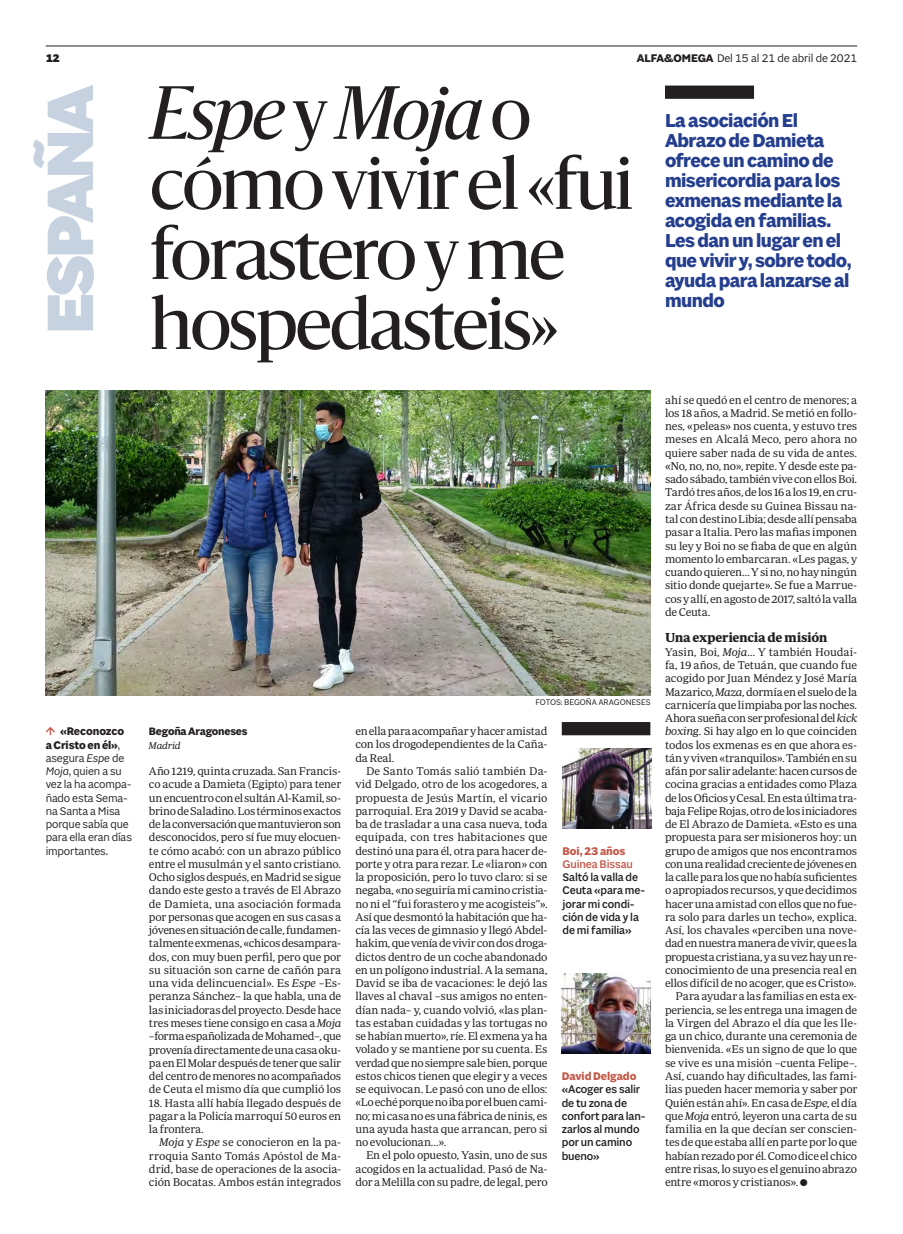
<style>
.page{position:relative;width:903px;height:1234px;background:#fff}
.page>*{position:absolute;margin:0;border:0;box-sizing:border-box;transform-origin:0 0}
.Titulo_C56{font:70px/70px "Sanomat";letter-spacing:-.025em;color:#231f20}
.España_cabecera{font:900 70px "Sole Sans";letter-spacing:-.055em;color:#c7d2e0}
.Entradilla_C16_azul{font:700 20px/20px "Sole Sans";letter-spacing:-.025em;color:#253f8e}
.LADILLO_TEXTO_gral{font:700 13.25px "Periodico Text";letter-spacing:-.03em;color:#231f20}
.Apoyo_TEXTO_salmon{font:500 11.88px/13.2px "Sole Sans";letter-spacing:-.01em;color:#231f20}
.Pie_de_foto{font:11.88px/13.2px "Sole Sans";letter-spacing:-.01em;color:#231f20}
.Foliacion{font:11.88px "Sole Sans";letter-spacing:-.005em;color:#231f20}
.Apoyo_TEXTO_salmon-2{font:700 11.88px "Sole Sans";letter-spacing:-.01em;color:#c45848}
.Apoyo_TEXTO_salmon-3{font:500 11.88px "Sole Sans";letter-spacing:-.01em;color:#c45848}
.Foliacion-2{font:900 11.88px "Sole Sans";color:#231f20}
.Texto_GENERAL_2_pa{font:11.5px/13.2px "Periodico Text Lg";letter-spacing:-.015em;color:#231f20;text-align:justify}
.Texto_GENERAL_1_pa{font:11.5px/13.2px "Periodico Text Lg";letter-spacing:-.02em;color:#231f20;text-align:justify}
.Firma_propia_cargo{font:700 11.5px "Sole Sans";letter-spacing:-.015em;color:#231f20}
.Firma_propia_lugar{font:10px "Periodico Text Lg It";letter-spacing:-.01em;color:#231f20}
.Firma_foto{font:8.75px "Sole Sans";color:#231f20}
.s1{font-weight:700}
.s2{font-style:italic}
.s3{font-family:"Periodico Text Lg It"}
</style>
<div class="page">
<hr style="left:46px;top:46px;width:811px;height:1px;background:#231f20">
<img style="left:46px;top:390px;width:605px;height:305px">
<div style="left:665px;top:86px;width:89px;height:13px;background:#231f20"></div>
<img style="left:562px;top:748px;width:89px;height:80px">
<img style="left:562px;top:973px;width:89px;height:80px">
<div style="left:562px;top:721px;width:88px;height:14px;background:#231f20"></div>
<p class="Foliacion-2" style="left:46px;top:51px;width:16px">12</p>
<p class="Foliacion" style="left:637px;top:51px;width:222px"><span class="s1">ALFA&amp;OMEGA</span> Del 15 al 21 de abril de 2021</p>
<p class="España_cabecera" style="left:28px;top:334px;width:251px;rotate:-90deg">ESPAÑA</p>
<p class="Pie_de_foto" style="left:46px;top:725px;width:88px;text-indent:14px"><span class="s1">«Reconozco a Cristo en él»</span>, asegura <span class="s2">Espe</span> de<br><span class="s2">Moja</span>, quien a su vez la ha acompa&shy;ñado esta Sema&shy;na Santa a Misa porque sabía que para ella eran días importantes.</p>
<p class="Titulo_C56" style="left:150px;top:74px;width:484px"><span class="s2">Espe</span> y <span class="s2">Moja</span> o cómo vivir el «fui forastero y me hospedasteis»</p>
<p class="Firma_propia_cargo" style="left:149px;top:724px;width:100px">Begoña Aragoneses</p>
<p class="Firma_propia_lugar" style="left:149px;top:739px;width:33px">Madrid</p>
<p class="Texto_GENERAL_1_pa" style="left:149px;top:764px;width:194px">Año 1219, quinta cruzada. San Francis&shy;co acude a Damieta (Egipto) para tener un encuentro con el sultán Al-Kamil, so&shy;brino de Saladino. Los términos exactos de la conversación que mantuvieron son desconocidos, pero sí fue muy elocuen&shy;te cómo acabó: con un abrazo público entre el musulmán y el santo cristiano.<br>Ocho siglos después, en Madrid se sigue dando este gesto a través de El Abrazo de Damieta, una asociación formada por personas que acogen en sus casas a jóvenes en situación de calle, fundamen&shy;talmente exmenas, «chicos desampara&shy;dos, con muy buen perfil, pero que por su situación son carne de cañón para una vida delincuencial». Es <span class="s3">Espe</span> –Es&shy;peranza Sánchez– la que habla, una de las iniciadoras del proyecto. Desde hace tres meses tiene consigo en casa a <span class="s3">Moja </span>–forma españolizada de Mohamed–, que provenía directamente de una casa oku&shy;pa en El Molar después de tener que salir del centro de menores no acompañados de Ceuta el mismo día que cumplió los</p>
<p class="Texto_GENERAL_1_pa" style="left:149px;top:1095px;width:194px">18. Hasta allí había llegado después de pagar a la Policía marroquí 50 euros en la frontera.</p>
<p class="Texto_GENERAL_2_pa" style="left:149px;top:1135px;width:194px;text-indent:11px"><span class="s3">Moja</span> y <span class="s3">Espe</span> se conocieron en la pa&shy;rroquia Santo Tomás Apóstol de Ma&shy;drid, base de operaciones de la asocia&shy;ción Bocatas. Ambos están integrados</p>
<p class="Firma_foto" style="left:535px;top:697px;width:117px">FOTOS: BEGOÑA ARAGONESES</p>
<p class="Texto_GENERAL_2_pa" style="left:355px;top:724px;width:194px">en ella para acompañar y hacer amistad con los drogodependientes de la Caña&shy;da Real.</p>
<p class="Texto_GENERAL_2_pa" style="left:355px;top:764px;width:194px;text-indent:11px">De Santo Tomás salió también Da&shy;vid Delgado, otro de los acogedores, a propuesta de Jesús Martín, el vicario parroquial. Era 2019 y David se acaba&shy;ba de trasladar a una casa nueva, toda equipada, con tres habitaciones que destinó una para él, otra para hacer de&shy;porte y otra para rezar. Le «liaron» con la proposición, pero lo tuvo claro: si se negaba, «no seguiría mi camino cristia&shy;no ni el “fui forastero y me acogisteis”».<br>Así que desmontó la habitación que ha&shy;cía las veces de gimnasio y llegó Abdel&shy;hakim, que venía de vivir con dos droga&shy;dictos dentro de un coche abandonado en un polígono industrial. A la semana, David se iba de vacaciones: le dejó las llaves al chaval –sus amigos no enten&shy;dían nada– y, cuando volvió, «las plan&shy;tas estaban cuidadas y las tortugas no se habían muerto», ríe. El exmena ya ha volado y se mantiene por su cuenta. Es verdad que no siempre sale bien, porque estos chicos tienen que elegir y a veces se equivocan. Le pasó con uno de ellos: «Lo eché porque no iba por el buen cami&shy;no; mi casa no es una fábrica de ninis, es una ayuda hasta que arrancan, pero si no evolucionan…».</p>
<p class="Texto_GENERAL_2_pa" style="left:355px;top:1148px;width:194px;text-indent:11px">En el polo opuesto, Yasin, uno de sus acogidos en la actualidad. Pasó de Na&shy;dor a Melilla con su padre, de legal, pero</p>
<p class="Apoyo_TEXTO_salmon-2" style="left:562px;top:843px;width:64px">Boi, 23 años</p>
<p class="Apoyo_TEXTO_salmon-3" style="left:562px;top:856px;width:72px">Guinea Bissau</p>
<p class="Apoyo_TEXTO_salmon" style="left:562px;top:870px;width:84px">Saltó la valla de<br>Ceuta «para me&shy;jorar mi condi&shy;ción de vida y la de mi familia»</p>
<p class="Apoyo_TEXTO_salmon-2" style="left:562px;top:1068px;width:76px">David Delgado</p>
<p class="Apoyo_TEXTO_salmon" style="left:562px;top:1082px;width:85px">«Acoger es salir de tu zona de confort para lan&shy;zarlos al mundo por un camino bueno»</p>
<p class="Entradilla_C16_azul" style="left:665px;top:111px;width:188px">La asociación El<br>Abrazo de Damieta ofrece un camino de misericordia para los exmenas mediante la acogida en familias.<br>Les dan un lugar en el que vivir y, sobre todo, ayuda para lanzarse al mundo</p>
<p class="Texto_GENERAL_2_pa" style="left:665px;top:393px;width:194px">ahí se quedó en el centro de menores; a los 18 años, a Madrid. Se metió en follo&shy;nes, «peleas» nos cuenta, y estuvo tres meses en Alcalá Meco, pero ahora no quiere saber nada de su vida de antes. «No, no, no, no», repite. Y desde este pa&shy;sado sábado, también vive con ellos Boi.<br>Tardó tres años, de los 16 a los 19, en cru&shy;zar África desde su Guinea Bissau na&shy;tal con destino Libia; desde allí pensaba pasar a Italia. Pero las mafias imponen su ley y Boi no se fiaba de que en algún momento lo embarcaran. «Les pagas, y cuando quieren… Y si no, no hay ningún sitio donde quejarte». Se fue a Marrue&shy;cos y allí, en agosto de 2017, saltó la valla de Ceuta.</p>
<p class="LADILLO_TEXTO_gral" style="left:665px;top:630px;width:164px">Una experiencia de misión</p>
<p class="Texto_GENERAL_1_pa" style="left:665px;top:644px;width:194px">Yasin, Boi, <span class="s3">Moja</span>… Y también Houdai&shy;fa, 19 años, de Tetuán, que cuando fue acogido por Juan Méndez y José María Mazarico, <span class="s3">Maza</span>, dormía en el suelo de la carnicería que limpiaba por las noches.<br>Ahora sueña con ser profesional del <span class="s3">kick boxing</span>. Si hay algo en lo que coinciden todos los exmenas es en que ahora es&shy;tán y viven «tranquilos». También en su afán por salir adelante: hacen cursos de cocina gracias a entidades como Plaza de los Oficios y Cesal. En esta última tra&shy;baja Felipe Rojas, otro de los iniciadores de El Abrazo de Damieta. «Esto es una propuesta para ser misioneros hoy: un grupo de amigos que nos encontramos con una realidad creciente de jóvenes en la calle para los que no había suficientes o apropiados recursos, y que decidimos hacer una amistad con ellos que no fue&shy;ra solo para darles un techo», explica.<br>Así, los chavales «perciben una nove&shy;dad en nuestra manera de vivir, que es la propuesta cristiana, y a su vez hay un re&shy;conocimiento de una presencia real en ellos difícil de no acoger, que es Cristo».</p>
<p class="Texto_GENERAL_2_pa" style="left:665px;top:989px;width:194px;text-indent:11px">Para ayudar a las familias en esta ex&shy;periencia, se les entrega una imagen de la Virgen del Abrazo el día que les lle&shy;ga un chico, durante una ceremonia de bienvenida. «Es un signo de que lo que se vive es una misión –cuenta Felipe–.<br>Así, cuando hay dificultades, las fami&shy;lias pueden hacer memoria y saber por Quién están ahí». En casa de <span class="s3">Espe</span>, el día que <span class="s3">Moja</span> entró, leyeron una carta de su familia en la que decían ser conscien&shy;tes de que estaba allí en parte por lo que habían rezado por él. Como dice el chico entre risas, lo suyo es el genuino abrazo entre «moros y cristianos».</p>
</div>
